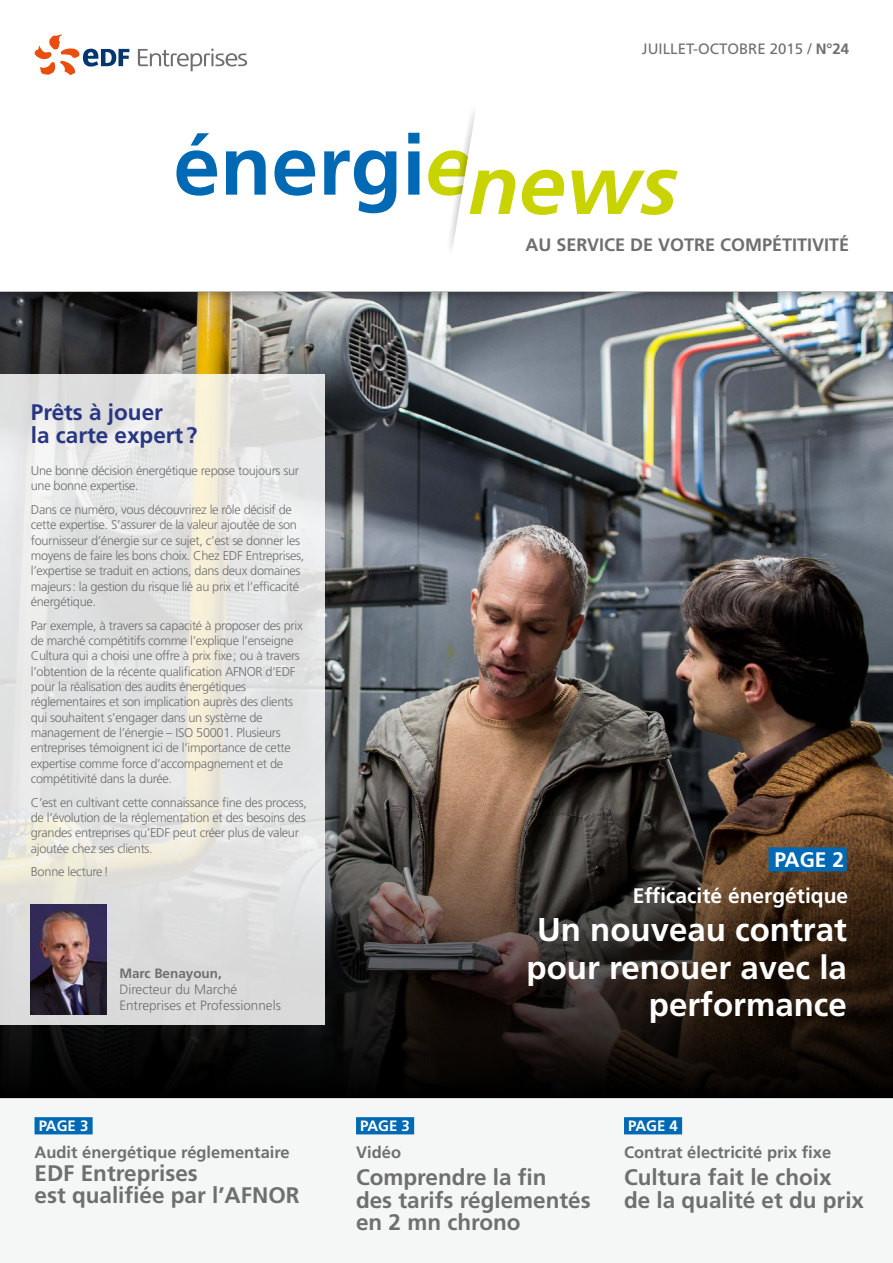
<style>
.page{position:relative;width:893px;height:1263px;background:#fff}
.page>*{position:absolute;margin:0;border:0;box-sizing:border-box;transform-origin:0 0}
.t1{font:700 84px "Frutiger LT Std";color:#0069b4}
.t2{font:700 33px/37.5px "Frutiger LT Std";color:#fff;text-align:right}
.t3{font:700 22.5px/22.5px "Frutiger LT Std";color:#706f6f}
.t4{font:700 22.5px/22.5px "Frutiger LT Std";color:#283583}
.t5{font:700 21px/36.6px "Frutiger LT Std";color:#fff;text-align:right}
.t6{font:700 18px "Frutiger LT Std";color:#706f6f}
.t7{font:700 16.5px "Frutiger LT Std";color:#706f6f}
.t8{font:15px "Frutiger LT Std";color:#706f6f}
.t9{font:700 15px "Frutiger LT Std";color:#fff}
.t10{font:300 13.5px/16.2px "Frutiger LT Std";color:#706f6f}
.t11{font:700 13.5px "Frutiger LT Std";color:#706f6f}
.t12{font:300 12.75px/15.3px "Frutiger LT Std";letter-spacing:-.025em;color:#706f6f}
.s1{font-weight:700}
.s2{font-style:italic;color:#c8d300}
</style>
<div class="page">
<img style="left:0;top:303px;width:893px;height:471px">
<div style="left:0;top:0;width:893px;height:303px;background:#000;opacity:.35"></div>
<div style="left:0;top:0;width:893px;height:291px;background:#fff"></div>
<svg style="left:35px;top:34px;width:94px;height:41px"></svg>
<svg style="left:138px;top:49px;width:109px;height:22px"></svg>
<svg style="left:451px;top:112px;width:24px;height:137px"></svg>
<svg style="left:0;top:774px;width:893px;height:313px;background:#342921"></svg>
<svg style="left:0;top:374px;width:325px;height:651px;background:#e3e3e1"></svg>
<img style="left:31px;top:905px;width:75px;height:109px">
<div style="left:769px;top:847px;width:78px;height:24px;background:#0069b4"></div>
<div style="left:0;top:1087px;width:893px;height:176px;background:#000"></div>
<div style="left:0;top:1098px;width:893px;height:165px;background:#f5f6f6"></div>
<div style="left:35px;top:1117px;width:58px;height:17px;background:#0069b4"></div>
<div style="left:356px;top:1117px;width:58px;height:17px;background:#0069b4"></div>
<div style="left:624px;top:1117px;width:58px;height:17px;background:#0069b4"></div>
<p class="t8" style="left:642px;top:40px;width:209px">JUILLET-OCTOBRE 2015 / <span class="s1">N°24</span></p>
<h1 class="t1" style="left:173px;top:116px;width:506px">énergi<span class="s2">enews</span></h1>
<h3 class="t6" style="left:525px;top:234px;width:325px">AU SERVICE DE VOTRE COMPÉTITIVITÉ</h3>
<h3 class="t4" style="left:31px;top:401px;width:168px">Prêts à jouer<br>la carte expert ?</h3>
<p class="t12" style="left:31px;top:463px;width:270px">Une bonne décision énergétique repose toujours sur une bonne expertise.</p>
<p class="t12" style="left:31px;top:502px;width:275px">Dans ce numéro, vous découvrirez le rôle décisif de cette expertise. S’assurer de la valeur ajoutée de son fournisseur d’énergie sur ce sujet, c’est se donner les moyens de faire les bons choix. Chez EDF Entreprises, l’expertise se traduit en actions, dans deux domaines majeurs: la gestion du risque lié au prix et l’efficacité énergétique.</p>
<p class="t12" style="left:31px;top:618px;width:273px">Par exemple, à travers sa capacité à proposer des prix de marché compétitifs comme l’explique l’enseigne Cultura qui a choisi une offre à prix fixe; ou à travers l’obtention de la récente qualification AFNOR d’EDF pour la réalisation des audits énergétiques réglementaires et son implication auprès des clients qui souhaitent s’engager dans un système de management de l’énergie – ISO 50001. Plusieurs entreprises témoignent ici de l’importance de cette expertise comme force d’accompagnement et de compétitivité dans la durée.</p>
<p class="t12" style="left:31px;top:795px;width:278px">C’est en cultivant cette connaissance fine des process, de l’évolution de la réglementation et des besoins des grandes entreprises qu’EDF peut créer plus de valeur ajoutée chez ses clients.</p>
<p class="t12" style="left:31px;top:864px;width:79px">Bonne lecture!</p>
<p class="t11" style="left:119px;top:965px;width:104px">Marc Benayoun,</p>
<p class="t10" style="left:119px;top:981px;width:163px">Directeur du Marché<br>Entreprises et Professionnels</p>
<p class="t9" style="left:39px;top:1117px;width:51px">PAGE 3</p>
<p class="t7" style="left:35px;top:1143px;width:257px">Audit énergétique réglementaire</p>
<h3 class="t3" style="left:35px;top:1162px;width:267px">EDF Entreprises<br>est qualifiée par l’AFNOR</h3>
<h3 class="t5" style="left:633px;top:841px;width:217px">PAGE 2<br>Efficacité énergétique</h3>
<h2 class="t2" style="left:527px;top:911px;width:322px">Un nouveau contrat pour renouer avec la performance</h2>
<p class="t9" style="left:360px;top:1117px;width:51px">PAGE 3</p>
<p class="t7" style="left:356px;top:1143px;width:47px">Vidéo</p>
<h3 class="t3" style="left:356px;top:1166px;width:236px">Comprendre la fin<br>des tarifs réglementés en 2 mn chrono</h3>
<p class="t9" style="left:628px;top:1117px;width:51px">PAGE 4</p>
<p class="t7" style="left:624px;top:1143px;width:209px">Contrat électricité prix fixe</p>
<h3 class="t3" style="left:624px;top:1166px;width:242px">Cultura fait le choix<br>de la qualité et du prix</h3>
</div>
